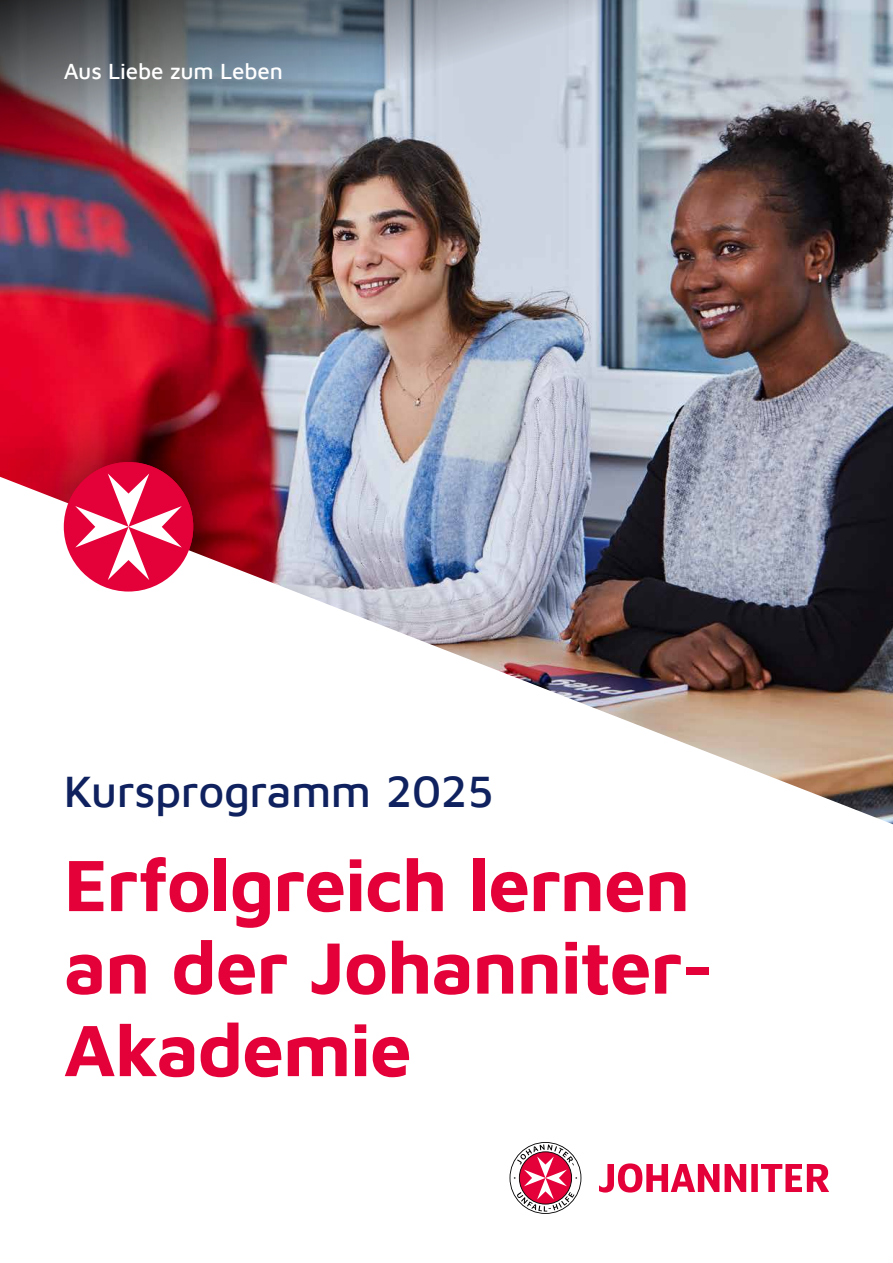
<style>
.page{position:relative;width:893px;height:1263px;background:#fff}
.page>*{position:absolute;margin:0;border:0;box-sizing:border-box;transform-origin:0 0}
.t1{font:700 75px/82.5px "Maven Johanniter";letter-spacing:-.02em;color:#e40038}
.t2{font:500 45px "Maven Johanniter";letter-spacing:-.015em;color:#0f225f}
.t3{font:500 22.5px "Maven Johanniter";letter-spacing:-.01em;color:#fff}
</style>
<div class="page">
<img style="left:0;top:0;width:893px;height:477px">
<div style="left:0;top:386px;width:269px;height:282px;background:#000;opacity:.75"></div>
<img style="left:0;top:477px;width:893px;height:348px">
<div style="left:64px;top:462px;width:129px;height:129px;background:#e40038;border-radius:50%"></div>
<svg style="left:75px;top:473px;width:107px;height:107px"></svg>
<svg style="left:510px;top:1142px;width:319px;height:72px"></svg>
<img style="left:0;top:0;width:774px;height:246px">
<p class="t3" style="left:64px;top:55px;width:221px">Aus Liebe zum Leben</p>
<p class="t2" style="left:64px;top:760px;width:433px">Kursprogramm 2025</p>
<p class="t1" style="left:64px;top:839px;width:652px">Erfolgreich lernen an der Johanniter-<br>Akademie</p>
</div>
